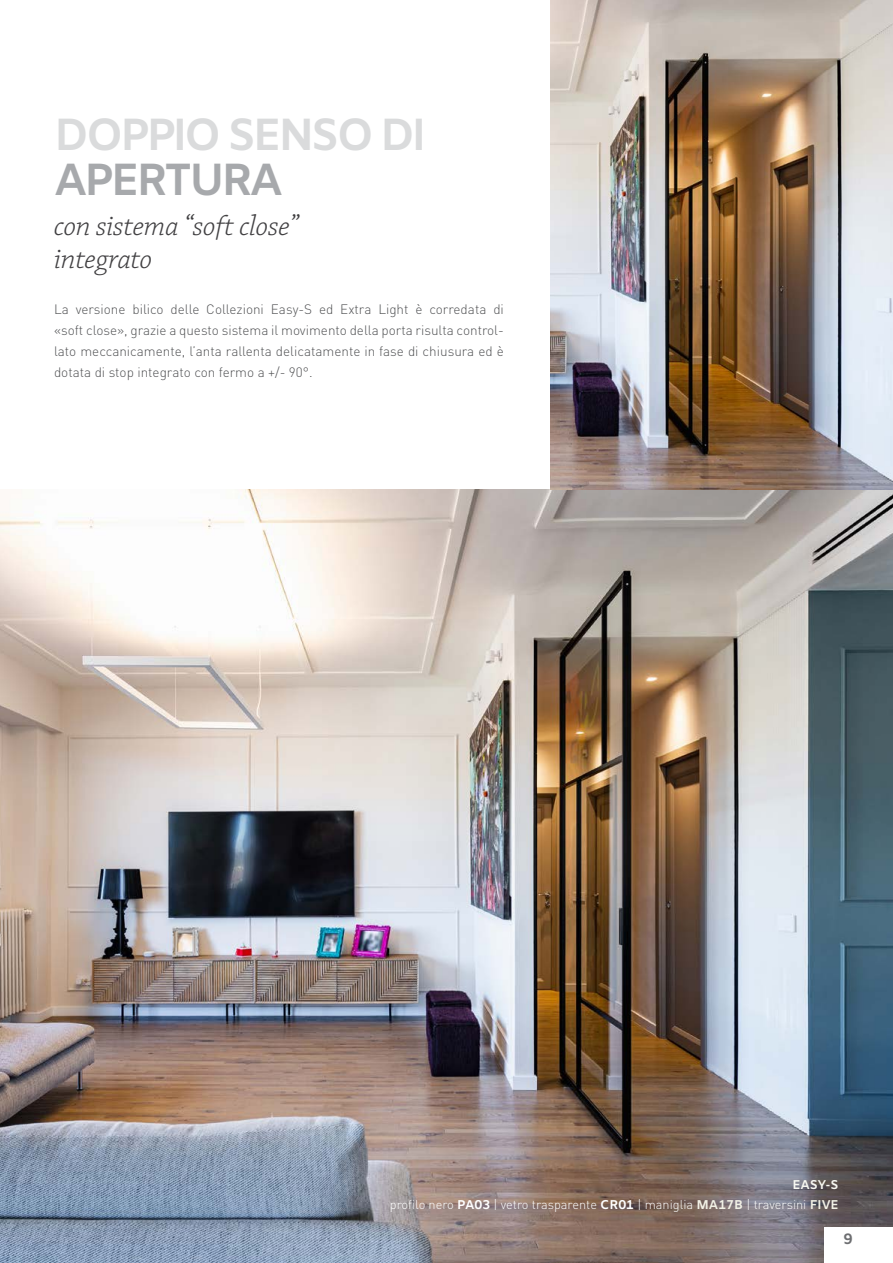
<style>
.page{position:relative;width:893px;height:1263px;background:#fff}
.page>*{position:absolute;margin:0;border:0;box-sizing:border-box;transform-origin:0 0}
.t1{font:700 45px "Amiko";letter-spacing:-.075em;color:#dadbdc}
.t2{font:700 45px "Amiko";letter-spacing:-.07em;color:#a7a9ac}
.t3{font:italic 300 30px/33px "Chaparral Pro";letter-spacing:-.01em;color:#414042}
.t4{font:700 15px "Amiko";color:#6d6e71}
.t5{font:300 13.5px/21px "DIN Pro";color:#515254;text-align:justify}
.t6{font:300 12.75px "DIN Pro";color:#fff}
.t7{font:700 12.75px "Amiko";color:#f8f8f2}
.s1{font-family:"Amiko";font-weight:700}
.s2{font-family:"Amiko";font-weight:700;color:#f2f1e6}
</style>
<div class="page">
<img style="left:0;top:489px;width:893px;height:774px">
<img style="left:550px;top:0;width:343px;height:489px">
<div style="left:825px;top:1227px;width:68px;height:36px;background:#fff"></div>
<h1 class="t1" style="left:54px;top:108px;width:374px">DOPPIO SENSO DI</h1>
<h1 class="t2" style="left:54px;top:153px;width:231px">APERTURA</h1>
<h2 class="t3" style="left:54px;top:211px;width:247px">con sistema “soft close” integrato</h2>
<p class="t5" style="left:54px;top:298px;width:451px">La versione bilico delle Collezioni Easy-S ed Extra Light è corredata di «soft close», grazie a questo sistema il movimento della porta risulta control&shy;lato meccanicamente, l’anta rallenta delicatamente in fase di chiusura ed è dotata di stop integrato con fermo a +/- 90°.</p>
<p class="t7" style="left:792px;top:1177px;width:48px">EASY-S</p>
<p class="t6" style="left:390px;top:1195px;width:450px">profilo nero <span class="s1">PA03</span> | vetro trasparente <span class="s1">CR01</span> | maniglia <span class="s2">MA17B</span> | traversini <span class="s2">FIVE</span></p>
<p class="t4" style="left:843px;top:1229px;width:11px">9</p>
</div>
